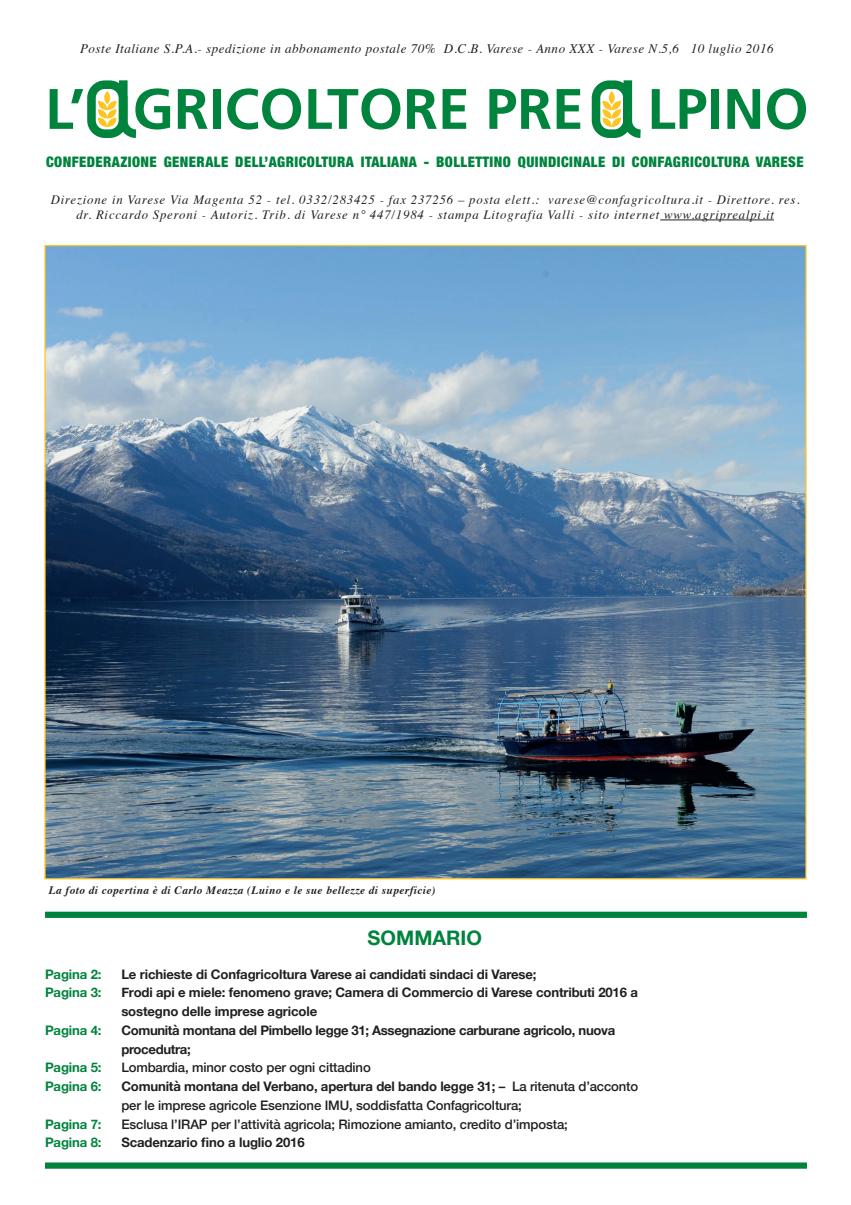
<style>
.page{position:relative;width:851px;height:1205px;background:#fff}
.page>*{position:absolute;margin:0;border:0;box-sizing:border-box;transform-origin:0 0}
.t1{font:700 57px "Frutiger";color:#00843d}
.t2{font:700 20px "Helvetica Neue";color:#00843d}
.t3{font:900 condensed 14.5px "Helvetica Neue";letter-spacing:.03em;color:#00843d}
.t4{font:700 13.12px/18.8px "Helvetica Neue";letter-spacing:-.01em;color:#231f20}
.t5{font:500 13.12px/18.8px "Helvetica Neue";letter-spacing:-.01em;color:#231f20}
.t6{font:700 13.12px "Helvetica Neue";letter-spacing:-.01em;color:#00843d}
.t7{font:italic 13px "Times";letter-spacing:.04em;color:#231f20}
.t8{font:italic 12.75px "Times";letter-spacing:.065em;color:#231f20}
.t9{font:italic 700 11.25px "Times";letter-spacing:.04em;color:#231f20}
.s1{font-weight:700}
</style>
<div class="page">
<svg style="left:87px;top:80px;width:50px;height:58px"></svg>
<svg style="left:591px;top:80px;width:50px;height:58px"></svg>
<div style="left:45px;top:1162px;width:761px;height:6px;background:#00843d"></div>
<div style="left:45px;top:911px;width:761px;height:7px;background:#00843d"></div>
<hr style="left:660px;top:220px;width:113px;height:1px;background:#231f20">
<img style="left:46px;top:247px;width:758px;height:630px">
<p class="t7" style="left:80px;top:38px;width:695px">Poste Italiane S.P.A.- spedizione in abbonamento postale 70% D.C.B. Varese - Anno XXX - Varese N.5,6 10 luglio 2016</p>
<p class="t1" style="left:45px;top:76px;width:765px">L’ GRICOLTORE PRE LPINO</p>
<p class="t3" style="left:46px;top:150px;width:759px">CONFEDERAZIONE GENERALE DELL’AGRICOLTURA ITALIANA - BOLLETTINO QUINDICINALE DI CONFAGRICOLTURA VARESE</p>
<p class="t8" style="left:51px;top:188px;width:750px">Direzione in Varese Via Magenta 52 - tel. 0332/283425 - fax 237256 – posta elett.: varese@confagricoltura.it - Direttore. res.</p>
<p class="t8" style="left:76px;top:204px;width:699px">dr. Riccardo Speroni - Autoriz. Trib. di Varese n° 447/1984 - stampa Litografia Valli - sito internet www.agriprealpi.it</p>
<p class="t9" style="left:49px;top:880px;width:388px">La foto di copertina è di Carlo Meazza (Luino e le sue bellezze di superficie)</p>
<p class="t2" style="left:367px;top:921px;width:116px">SOMMARIO</p>
<p class="t6" style="left:45px;top:963px;width:58px">Pagina 2:</p>
<p class="t4" style="left:121px;top:965px;width:416px">Le richieste di Confagricoltura Varese ai candidati sindaci di Varese;</p>
<p class="t6" style="left:45px;top:982px;width:58px">Pagina 3:</p>
<p class="t4" style="left:121px;top:983px;width:518px">Frodi api e miele: fenomeno grave; Camera di Commercio di Varese contributi 2016 a sostegno delle imprese agricole</p>
<p class="t6" style="left:45px;top:1020px;width:58px">Pagina 4:</p>
<p class="t4" style="left:121px;top:1021px;width:495px">Comunità montana del Pimbello legge 31; Assegnazione carburane agricolo, nuova procedutra;</p>
<p class="t6" style="left:45px;top:1057px;width:58px">Pagina 5:</p>
<p class="t5" style="left:121px;top:1057px;width:251px">Lombardia, minor costo per ogni cittadino</p>
<p class="t6" style="left:45px;top:1076px;width:58px">Pagina 6:</p>
<p class="t5" style="left:121px;top:1076px;width:518px"><span class="s1">Comunità montana del Verbano, apertura del bando legge 31;</span> – La ritenuta d’acconto per le imprese agricole Esenzione IMU, soddisfatta Confagricoltura;</p>
<p class="t6" style="left:45px;top:1113px;width:58px">Pagina 7:</p>
<p class="t5" style="left:121px;top:1113px;width:448px">Esclusa l’IRAP per l’attività agricola; Rimozione amianto, credito d’imposta;</p>
<p class="t6" style="left:45px;top:1132px;width:58px">Pagina 8:</p>
<p class="t4" style="left:121px;top:1133px;width:185px">Scadenzario fino a luglio 2016</p>
</div>
